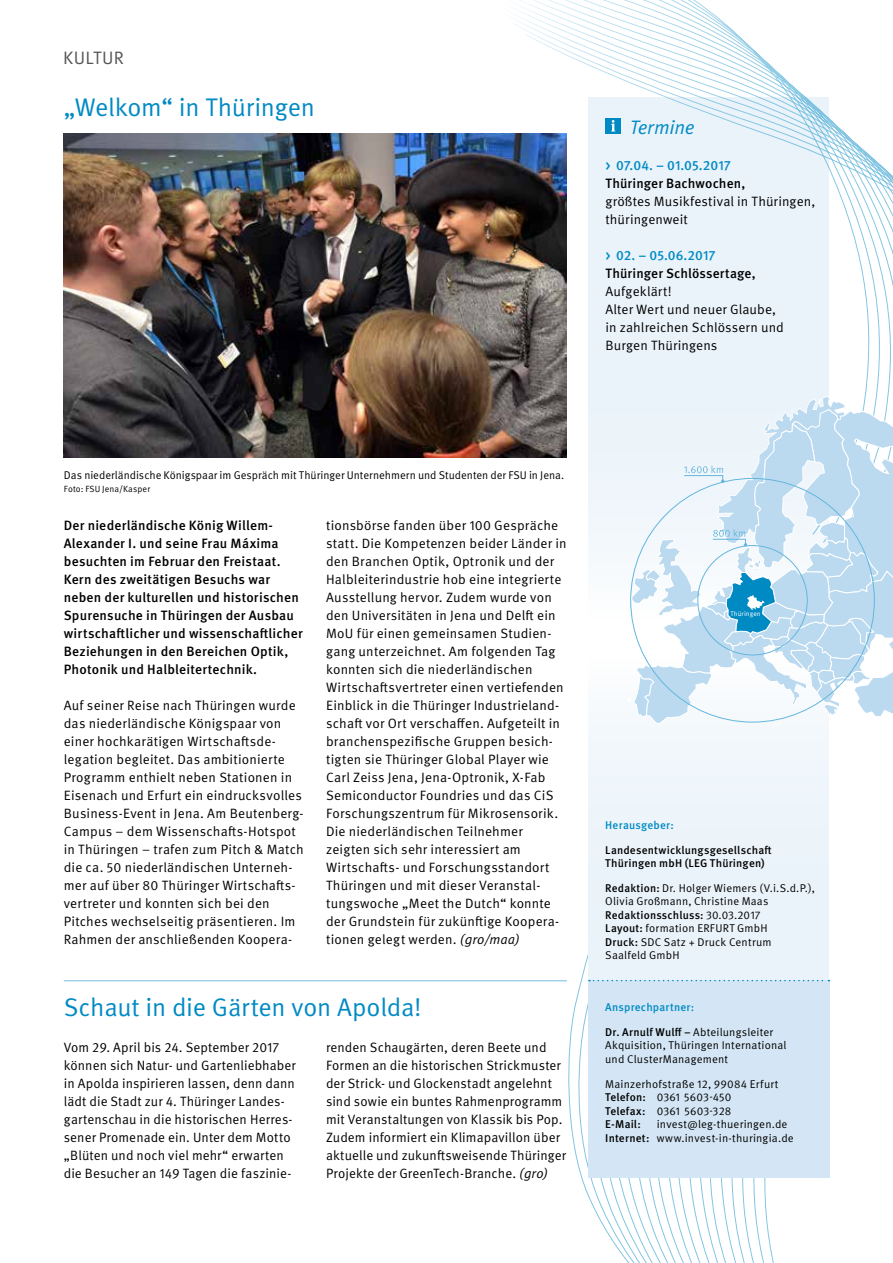
<style>
.page{position:relative;width:893px;height:1263px;background:#fff}
.page>*{position:absolute;margin:0;border:0;box-sizing:border-box;transform-origin:0 0}
.t1{font:25.5px "Meta OT Norm";letter-spacing:-.01em;color:#008ac4}
.t2{font:19.5px "Meta OT Norm Ita";letter-spacing:-.015em;color:#008ac4}
.t3{font:18px "Meta OT Norm";letter-spacing:.015em;color:#565655}
.t4{font:13.5px/18px "Meta OT Norm";letter-spacing:.01em;color:#000}
.t5{font:500 13.5px/18px "Meta OT";letter-spacing:.015em;color:#000}
.t6{font:500 13.5px "Meta OT";letter-spacing:.01em;color:#008ac4}
.t7{font:11.25px/13.5px "Meta OT Norm";letter-spacing:.015em;color:#000}
.t8{font:500 11.25px/13.5px "Meta OT";letter-spacing:.015em;color:#000}
.t9{font:500 11.25px "Meta OT";letter-spacing:.02em;color:#008ac4}
.t10{font:9px "Meta OT Norm";letter-spacing:.015em;color:#000}
.t11{font:6.75px "Meta OT Norm";letter-spacing:.01em;color:#fff}
.s1{font-family:"Meta OT Norm Ita"}
.s2{font-family:"Meta OT";font-weight:500}
.s3{font-family:"Meta OT Norm";font-weight:400}
</style>
<div class="page">
<svg style="left:564px;top:954px;width:267px;height:309px"></svg>
<div style="left:588px;top:656px;width:241px;height:522px;background:#eaf3fa"></div>
<hr style="left:64px;top:980px;width:503px;height:1px;background:#86c2e3">
<svg style="left:306px;top:0;width:587px;height:680px"></svg>
<div style="left:588px;top:980px;width:241px;height:198px;background:#d4e6f5"></div>
<svg style="left:589px;top:980px;width:240px;height:1px"></svg>
<svg style="left:626px;top:396px;width:267px;height:328px"></svg>
<div style="left:605px;top:118px;width:16px;height:16px;background:#008ac4"></div>
<svg style="left:611px;top:120px;width:4px;height:11px"></svg>
<img style="left:64px;top:134px;width:503px;height:324px">
<h3 class="t3" style="left:63px;top:47px;width:62px">KULTUR</h3>
<h1 class="t1" style="left:64px;top:92px;width:253px">„Welkom“ in Thüringen</h1>
<h2 class="t2" style="left:630px;top:115px;width:66px">Termine</h2>
<p class="t6" style="left:605px;top:157px;width:127px">&gt; 07.04. – 01.05.2017</p>
<p class="t5" style="left:605px;top:174px;width:141px">Thüringer Bachwochen,</p>
<p class="t4" style="left:605px;top:192px;width:212px">größtes Musikfestival in Thüringen, thüringenweit</p>
<p class="t6" style="left:605px;top:247px;width:112px">&gt; 02. – 05.06.2017</p>
<p class="t5" style="left:605px;top:264px;width:152px">Thüringer Schlössertage,</p>
<p class="t4" style="left:605px;top:282px;width:180px">Aufgeklärt!<br>Alter Wert und neuer Glaube, in zahlreichen Schlössern und<br>Burgen Thüringens</p>
<p class="t7" style="left:64px;top:468px;width:502px">Das niederländische Königspaar im Gespräch mit Thüringer Unternehmern und Studenten der FSU in Jena.</p>
<p class="t10" style="left:64px;top:483px;width:88px">Foto: FSU Jena/Kasper</p>
<p class="t5" style="left:64px;top:516px;width:241px">Der niederländische König Willem-Alexander I. und seine Frau Máxima besuchten im Februar den Freistaat.<br>Kern des zweitätigen Besuchs war neben der kulturellen und historischen Spurensuche in Thüringen der Ausbau wirtschaftlicher und wissenschaftlicher Beziehungen in den Bereichen Optik, Photonik und Halbleitertechnik.</p>
<p class="t4" style="left:64px;top:696px;width:242px">Auf seiner Reise nach Thüringen wurde das niederländische Königspaar von einer hochkarätigen Wirtschaftsde&shy;legation begleitet. Das ambitionierte Programm enthielt neben Stationen in Eisenach und Erfurt ein eindrucksvolles Business-Event in Jena. Am Beutenberg-Campus – dem Wissenschafts-Hotspot in Thüringen – trafen zum Pitch &amp; Match die ca. 50 niederländischen Unterneh&shy;mer auf über 80 Thüringer Wirtschafts&shy;vertreter und konnten sich bei den Pitches wechselseitig präsentieren. Im Rahmen der anschließenden Koopera-</p>
<p class="t4" style="left:326px;top:516px;width:242px">tionsbörse fanden über 100 Gespräche statt. Die Kompetenzen beider Länder in den Branchen Optik, Optronik und der Halbleiterindustrie hob eine integrierte Ausstellung hervor. Zudem wurde von den Universitäten in Jena und Delft ein MoU für einen gemeinsamen Studien&shy;gang unterzeichnet. Am folgenden Tag konnten sich die niederländischen Wirtschaftsvertreter einen vertiefenden Einblick in die Thüringer Industrieland&shy;schaft vor Ort verschaffen. Aufgeteilt in branchenspezifische Gruppen besich&shy;tigten sie Thüringer Global Player wie Carl Zeiss Jena, Jena-Optronik, X-Fab Semiconductor Foundries und das CiS Forschungszentrum für Mikrosensorik.<br>Die niederländischen Teilnehmer zeigten sich sehr interessiert am Wirtschafts- und Forschungsstandort Thüringen und mit dieser Veranstal&shy;tungswoche „Meet the Dutch“ konnte der Grundstein für zukünftige Koopera&shy;tionen gelegt werden. <span class="s1">(gro/maa)</span></p>
<h1 class="t1" style="left:64px;top:992px;width:359px">Schaut in die Gärten von Apolda!</h1>
<p class="t4" style="left:64px;top:1038px;width:234px">Vom 29. April bis 24. September 2017 können sich Natur- und Gartenliebhaber in Apolda inspirieren lassen, denn dann lädt die Stadt zur 4. Thüringer Landes&shy;gartenschau in die historischen Herres&shy;sener Promenade ein. Unter dem Motto „Blüten und noch viel mehr“ erwarten die Besucher an 149 Tagen die faszinie-</p>
<p class="t4" style="left:326px;top:1038px;width:242px">renden Schaugärten, deren Beete und Formen an die historischen Strickmuster der Strick- und Glockenstadt angelehnt sind sowie ein buntes Rahmenprogramm mit Veranstaltungen von Klassik bis Pop.<br>Zudem informiert ein Klimapavillon über aktuelle und zukunftsweisende Thüringer Projekte der GreenTech-Branche. <span class="s1">(gro)</span></p>
<p class="t11" style="left:730px;top:609px;width:32px">Thüringen</p>
<p class="t9" style="left:605px;top:818px;width:70px">Herausgeber:</p>
<p class="t8" style="left:605px;top:843px;width:168px">Landesentwicklungsgesellschaft<br>Thüringen mbH (LEG Thüringen)</p>
<p class="t7" style="left:605px;top:881px;width:211px"><span class="s2">Redaktion:</span> Dr. Holger Wiemers (V.i.S.d.P.),<br>Olivia Großmann, Christine Maas</p>
<p class="t8" style="left:605px;top:908px;width:157px">Redaktionsschluss: <span class="s3">30.03.2017</span></p>
<p class="t7" style="left:605px;top:922px;width:168px"><span class="s2">Layout:</span> formation ERFURT GmbH<br><span class="s2">Druck:</span> SDC Satz + Druck Centrum<br>Saalfeld GmbH</p>
<p class="t9" style="left:605px;top:1000px;width:90px">Ansprechpartner:</p>
<p class="t7" style="left:605px;top:1025px;width:183px"><span class="s2">Dr. Arnulf Wulff –</span> Abteilungsleiter<br>Akquisition, Thüringen International und ClusterManagement</p>
<p class="t7" style="left:605px;top:1077px;width:175px">Mainzerhofstraße 12, 99084 Erfurt<br><span class="s2">Telefon:</span> 0361 5603-450<br><span class="s2">Telefax:</span> 0361 5603-328</p>
<p class="t8" style="left:605px;top:1118px;width:37px">E-Mail:</p>
<p class="t7" style="left:605px;top:1118px;width:190px;text-indent:52px">invest@leg-thueringen.de<br><span class="s2">Internet:</span> www.invest-in-thuringia.de</p>
</div>
